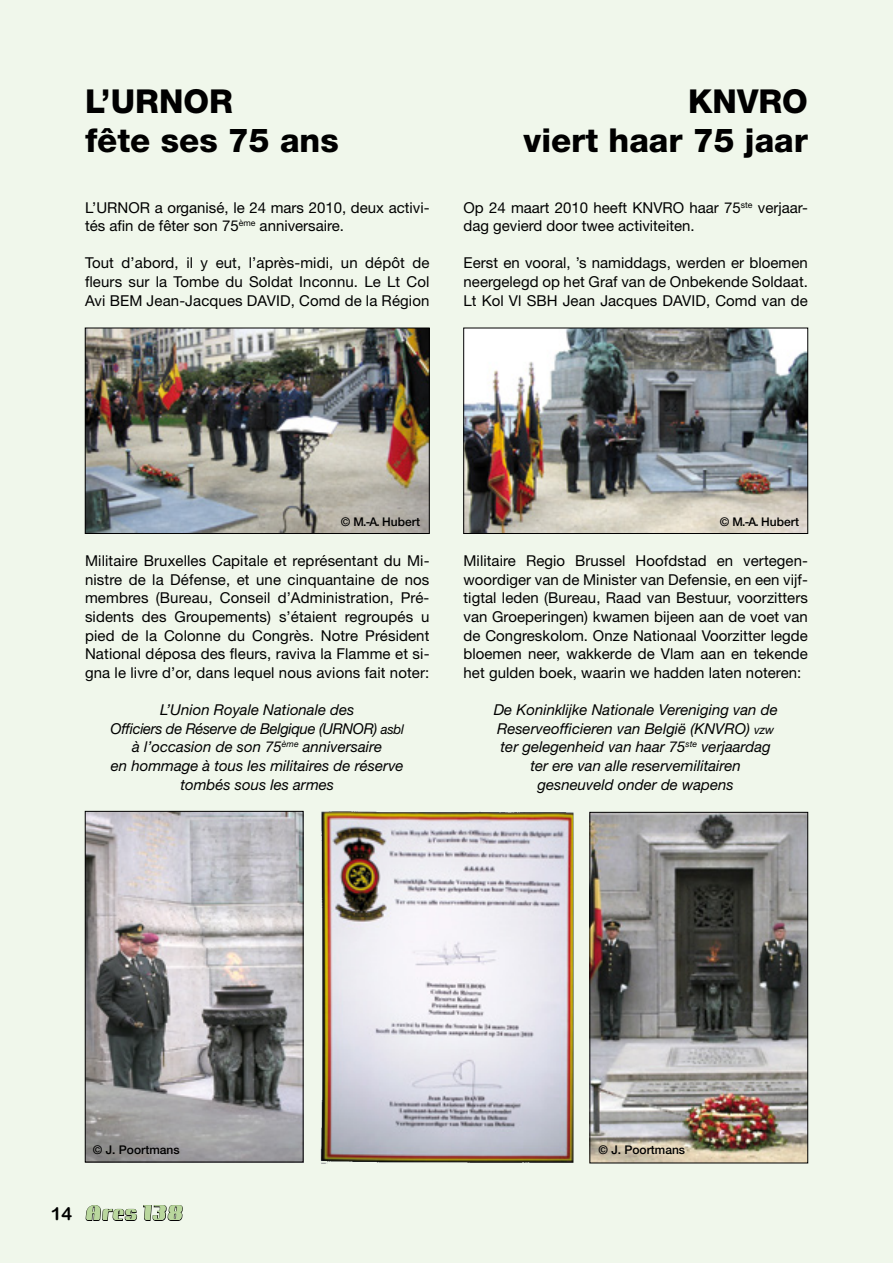
<style>
.page{position:relative;width:893px;height:1263px;background:#f0f7eb}
.page>*{position:absolute;margin:0;border:0;box-sizing:border-box;transform-origin:0 0}
.t1{font:800 33px/39.6px "Helvetica Neue LT Std";color:#000}
.t2{font:800 18px "Camellia";color:#b9d79d}
.t3{font:15px/18.6px "Helvetica Neue LT Std";letter-spacing:.005em;color:#000;text-align:justify}
.t4{font:italic 15px/18.6px "Helvetica Neue LT Std";color:#000;text-align:center}
.t5{font:500 12px "Helvetica Neue LT Std";color:#000}
.s1{font-size:13.5px}
.s2{font-size:12px}
.s3{font-family:"Arial Rounded MT Bold";font-weight:400;color:#000}
</style>
<div class="page">
<svg style="left:85px;top:1205px;width:52px;height:16px"></svg>
<svg style="left:143px;top:1205px;width:40px;height:16px"></svg>
<img style="left:87px;top:330px;width:340px;height:202px">
<div style="left:85px;top:328px;width:344px;height:206px;border:1px solid #000"></div>
<img style="left:465px;top:330px;width:341px;height:202px">
<div style="left:463px;top:328px;width:345px;height:206px;border:1px solid #000"></div>
<img style="left:592px;top:814px;width:214px;height:347px">
<div style="left:590px;top:812px;width:218px;height:351px;border:1px solid #000"></div>
<img style="left:321px;top:811px;width:252px;height:353px">
<img style="left:87px;top:813px;width:214px;height:347px">
<div style="left:85px;top:811px;width:218px;height:351px;border:1px solid #000"></div>
<h1 class="t1" style="left:85px;top:81px;width:255px">L’URNOR<br>fête ses 75 ans</h1>
<p class="t3" style="left:85px;top:198px;width:346px">L’URNOR a organisé, le 24 mars 2010, deux activi&shy;tés afin de fêter son 75<sup>ème</sup> anniversaire.</p>
<p class="t3" style="left:85px;top:253px;width:346px">Tout d’abord, il y eut, l’après-midi, un dépôt de fleurs sur la Tombe du Soldat Inconnu. Le Lt Col Avi BEM Jean-Jacques DAVID, Comd de la Région</p>
<h1 class="t1" style="left:524px;top:81px;width:286px;text-align:right">KNVRO<br>viert haar 75 jaar</h1>
<p class="t3" style="left:463px;top:198px;width:346px">Op 24 maart 2010 heeft KNVRO haar 75<sup>ste</sup> verjaar&shy;dag gevierd door twee activiteiten.</p>
<p class="t3" style="left:463px;top:253px;width:346px">Eerst en vooral, ’s namiddags, werden er bloemen neergelegd op het Graf van de Onbekende Soldaat.<br>Lt Kol Vl SBH Jean Jacques DAVID, Comd van de</p>
<p class="t5" style="left:341px;top:515px;width:81px">© M.-A. Hubert</p>
<p class="t5" style="left:720px;top:515px;width:81px">© M.-A. Hubert</p>
<p class="t3" style="left:85px;top:551px;width:346px">Militaire Bruxelles Capitale et représentant du Mi&shy;nistre de la Défense, et une cinquantaine de nos membres (Bureau, Conseil d’Administration, Pré&shy;sidents des Groupements) s’étaient regroupés u pied de la Colonne du Congrès. Notre Président National déposa des fleurs, raviva la Flamme et si&shy;gna le livre d’or, dans lequel nous avions fait noter:</p>
<p class="t4" style="left:111px;top:700px;width:295px">L’Union Royale Nationale des<br>Officiers de Réserve de Belgique (URNOR) <span class="s1">asbl </span>à l’occasion de son 75<sup>ème</sup> anniversaire<br>en hommage à tous les militaires de réserve tombés sous les armes</p>
<p class="t3" style="left:463px;top:551px;width:346px">Militaire Regio Brussel Hoofdstad en vertegen&shy;woordiger van de Minister van Defensie, en een vijf&shy;tigtal leden (Bureau, Raad van Bestuur, voorzitters van Groeperingen) kwamen bijeen aan de voet van de Congreskolom. Onze Nationaal Voorzitter legde bloemen neer, wakkerde de Vlam aan en tekende het gulden boek, waarin we hadden laten noteren:</p>
<p class="t4" style="left:494px;top:700px;width:286px">De Koninklijke Nationale Vereniging van de Reserveofficieren van België (KNVRO) <span class="s2">vzw </span>ter gelegenheid van haar 75<sup>ste</sup> verjaardag ter ere van alle reservemilitairen gesneuveld onder de wapens</p>
<p class="t5" style="left:93px;top:1143px;width:88px">© J. Poortmans</p>
<p class="t5" style="left:598px;top:1143px;width:88px">© J. Poortmans</p>
<p class="t2" style="left:51px;top:1204px;width:134px"><span class="s3">14</span> Ares 138</p>
</div>
